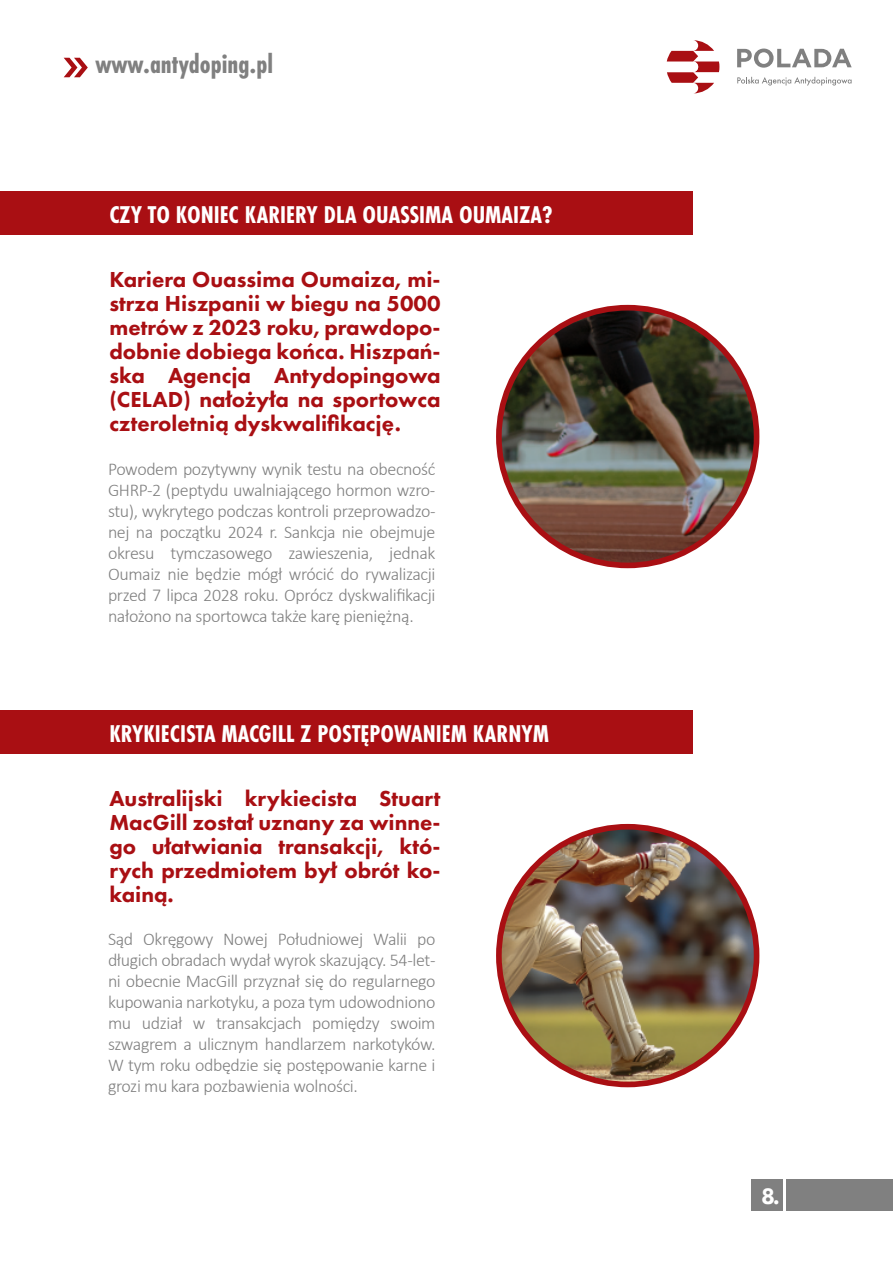
<style>
.page{position:relative;width:893px;height:1263px;background:#fff}
.page>*{position:absolute;margin:0;border:0;box-sizing:border-box;transform-origin:0 0}
.t1{font:700 27.75px "Futura PT Cond";color:#808080}
.t2{font:700 25.2px "Futura PT Cond";color:#fff}
.t3{font:800 23.25px "Futura PT";color:#fff}
.t4{font:800 22.5px/24px "Futura PT";color:#a90f13;text-align:justify}
.t5{font:300 18px/21px "Calibri";letter-spacing:-.02em;color:#808080;text-align:justify}
</style>
<div class="page">
<svg style="left:737px;top:49px;width:115px;height:19px"></svg>
<svg style="left:737px;top:77px;width:115px;height:9px"></svg>
<svg style="left:666px;top:40px;width:53px;height:53px"></svg>
<div style="left:786px;top:1179px;width:107px;height:31px;background:#808080"></div>
<div style="left:752px;top:1179px;width:31px;height:31px;background:#808080"></div>
<svg style="left:64px;top:58px;width:24px;height:19px"></svg>
<div style="left:1px;top:191px;width:692px;height:44px;background:#a90f13"></div>
<div style="left:496px;top:305px;width:263px;height:263px;background:#a90f13;border-radius:50%"></div>
<img style="left:502px;top:310px;width:252px;height:253px;border-radius:126px">
<div style="left:1px;top:710px;width:692px;height:44px;background:#a90f13"></div>
<div style="left:496px;top:824px;width:263px;height:263px;background:#a90f13;border-radius:50%"></div>
<img style="left:502px;top:829px;width:252px;height:253px;border-radius:126px">
<h1 class="t1" style="left:95px;top:48px;width:179px">www.antydoping.pl</h1>
<h2 class="t2" style="left:109px;top:200px;width:445px">CZY TO KONIEC KARIERY DLA OUASSIMA OUMAIZA?</h2>
<p class="t4" style="left:109px;top:267px;width:333px">Kariera Ouassima Oumaiza, mi&shy;strza Hiszpanii w biegu na 5000 metrów z 2023 roku, prawdopo&shy;dobnie dobiega końca. Hiszpań&shy;ska Agencja Antydopingowa (CELAD) nałożyła na sportowca czteroletnią dyskwalifikację.</p>
<p class="t5" style="left:108px;top:458px;width:329px">Powodem pozytywny wynik testu na obecność GHRP-2 (peptydu uwalniającego hormon wzro&shy;stu), wykrytego podczas kontroli przeprowadzo&shy;nej na początku 2024 r. Sankcja nie obejmuje okresu tymczasowego zawieszenia, jednak Oumaiz nie będzie mógł wrócić do rywalizacji przed 7 lipca 2028 roku. Oprócz dyskwalifikacji nałożono na sportowca także karę pieniężną.</p>
<h2 class="t2" style="left:109px;top:719px;width:441px">KRYKIECISTA MACGILL Z POSTĘPOWANIEM KARNYM</h2>
<p class="t4" style="left:109px;top:786px;width:333px">Australijski krykiecista Stuart MacGill został uznany za winne&shy;go ułatwiania transakcji, któ&shy;rych przedmiotem był obrót ko&shy;kainą.</p>
<p class="t5" style="left:108px;top:928px;width:329px">Sąd Okręgowy Nowej Południowej Walii po długich obradach wydał wyrok skazujący. 54-let&shy;ni obecnie MacGill przyznał się do regularnego kupowania narkotyku, a poza tym udowodniono mu udział w transakcjach pomiędzy swoim szwagrem a ulicznym handlarzem narkotyków.<br>W tym roku odbędzie się postępowanie karne i grozi mu kara pozbawienia wolności.</p>
<p class="t3" style="left:761px;top:1181px;width:20px">8.</p>
</div>
